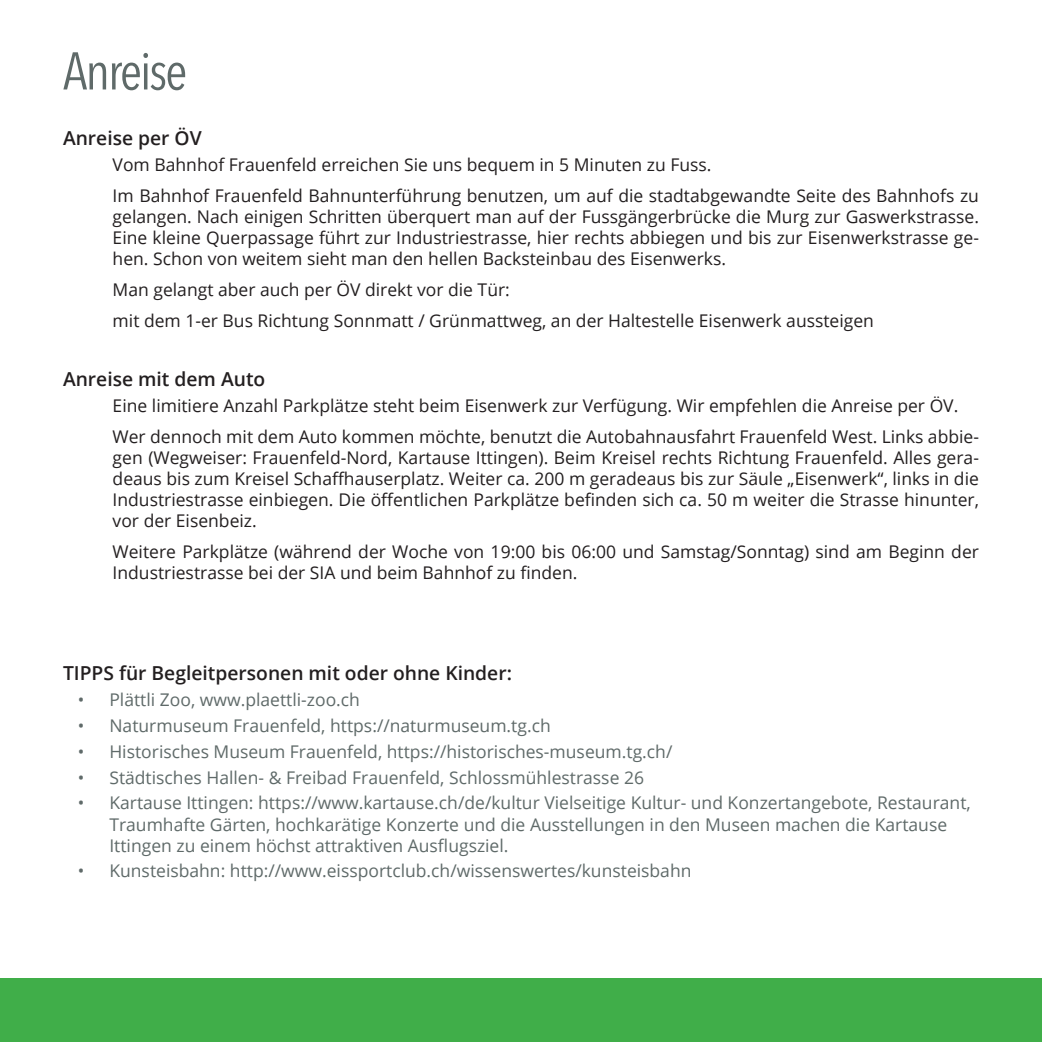
<style>
.page{position:relative;width:1042px;height:1042px;background:#fff}
.page>*{position:absolute;margin:0;border:0;box-sizing:border-box;transform-origin:0 0}
.t1{font:52.5px "Avenir Next Condensed";letter-spacing:-.04em;color:#5f6a69}
.t2{font:600 19.25px "Open Sans";color:#231f20}
.t3{font:17.5px/21px "Open Sans";color:#231f20;text-align:justify}
.t4{font:17.5px/21px "Open Sans";color:#5f6a69}
</style>
<div class="page">
<div style="left:0;top:978px;width:1042px;height:64px;background:#40ae49"></div>
<p class="t1" style="left:63px;top:26px;width:126px">Anreise</p>
<p class="t2" style="left:63px;top:125px;width:140px">Anreise per ÖV</p>
<p class="t3" style="left:113px;top:154px;width:600px">Vom Bahnhof Frauenfeld erreichen Sie uns bequem in 5 Minuten zu Fuss.</p>
<p class="t3" style="left:113px;top:185px;width:868px">Im Bahnhof Frauenfeld Bahnunterführung benutzen, um auf die stadtabgewandte Seite des Bahnhofs zu gelangen. Nach einigen Schritten überquert man auf der Fussgängerbrücke die Murg zur Gaswerkstrasse.<br>Eine kleine Querpassage führt zur Industriestrasse, hier rechts abbiegen und bis zur Eisenwerkstrasse ge&shy;hen. Schon von weitem sieht man den hellen Backsteinbau des Eisenwerks.</p>
<p class="t3" style="left:113px;top:279px;width:399px">Man gelangt aber auch per ÖV direkt vor die Tür:</p>
<p class="t3" style="left:113px;top:309px;width:763px">mit dem 1-er Bus Richtung Sonnmatt / Grünmattweg, an der Haltestelle Eisenwerk aussteigen</p>
<p class="t2" style="left:63px;top:366px;width:204px">Anreise mit dem Auto</p>
<p class="t3" style="left:113px;top:394px;width:847px">Eine limitiere Anzahl Parkplätze steht beim Eisenwerk zur Verfügung. Wir empfehlen die Anreise per ÖV.</p>
<p class="t3" style="left:113px;top:425px;width:868px">Wer dennoch mit dem Auto kommen möchte, benutzt die Autobahnausfahrt Frauenfeld West. Links abbie&shy;gen (Wegweiser: Frauenfeld-Nord, Kartause Ittingen). Beim Kreisel rechts Richtung Frauenfeld. Alles gera&shy;deaus bis zum Kreisel Schaffhauserplatz. Weiter ca. 200 m geradeaus bis zur Säule „Eisenwerk“, links in die Industriestrasse einbiegen. Die öffentlichen Parkplätze befinden sich ca. 50 m weiter die Strasse hinunter, vor der Eisenbeiz.</p>
<p class="t3" style="left:113px;top:540px;width:868px">Weitere Parkplätze (während der Woche von 19:00 bis 06:00 und Samstag/Sonntag) sind am Beginn der<br>Industriestrasse bei der SIA und beim Bahnhof zu finden.</p>
<p class="t2" style="left:63px;top:659px;width:450px">TIPPS für Begleitpersonen mit oder ohne Kinder:</p>
<p class="t4" style="left:78px;top:688px;width:284px">• Plättli Zoo, www.plaettli-zoo.ch</p>
<p class="t4" style="left:78px;top:714px;width:474px">• Naturmuseum Frauenfeld, https://naturmuseum.tg.ch</p>
<p class="t4" style="left:78px;top:740px;width:596px">• Historisches Museum Frauenfeld, https://historisches-museum.tg.ch/</p>
<p class="t4" style="left:78px;top:766px;width:568px">• Städtisches Hallen- &amp; Freibad Frauenfeld, Schlossmühlestrasse 26</p>
<p class="t4" style="left:109px;top:792px;width:863px;text-indent:-32px">• Kartause Ittingen: https://www.kartause.ch/de/kultur Vielseitige Kultur- und Konzertangebote, Restaurant,<br>Traumhafte Gärten, hochkarätige Konzerte und die Ausstellungen in den Museen machen die Kartause<br>Ittingen zu einem höchst attraktiven Ausflugsziel.</p>
<p class="t4" style="left:78px;top:860px;width:615px">• Kunsteisbahn: http://www.eissportclub.ch/wissenswertes/kunsteisbahn</p>
</div>
